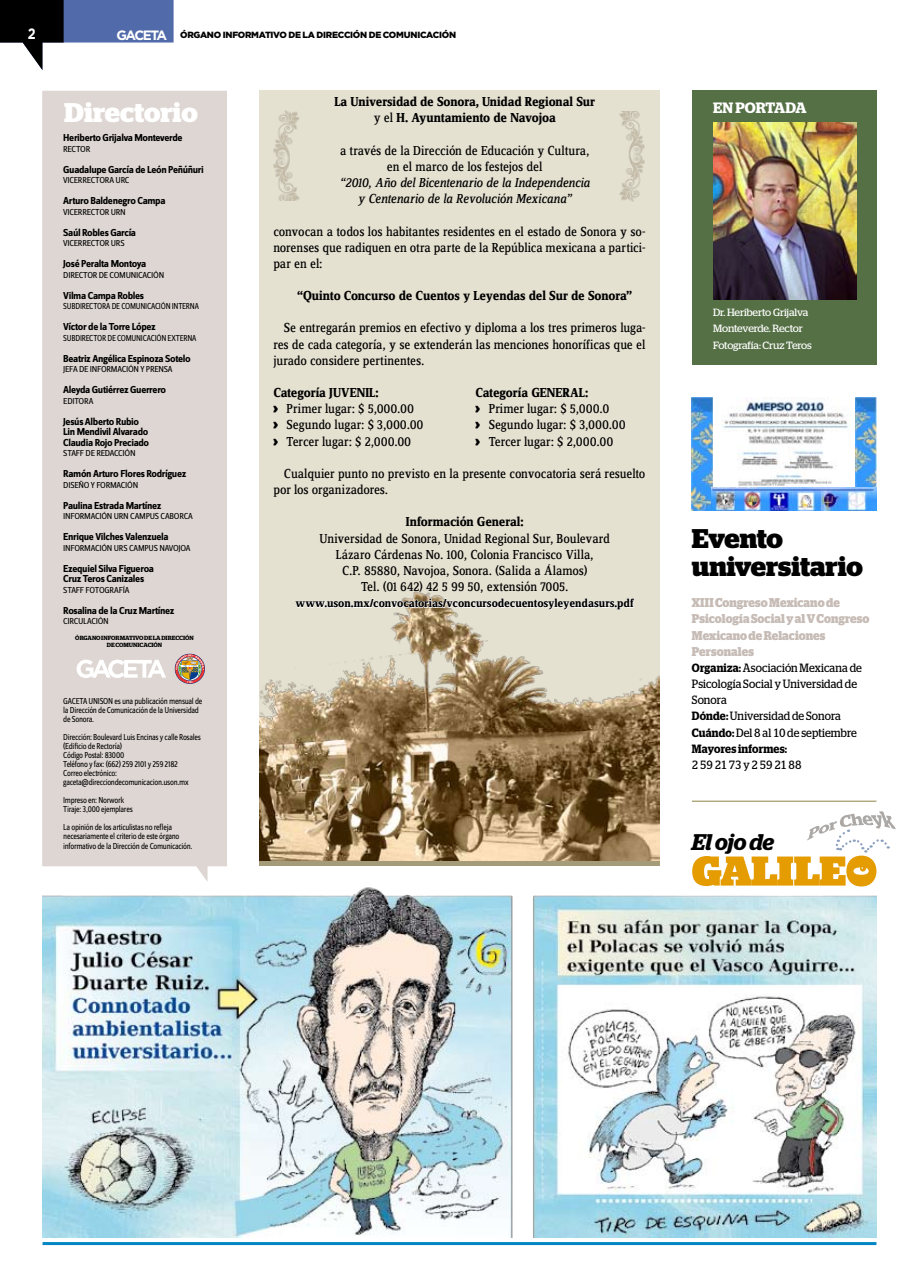
<style>
.page{position:relative;width:919px;height:1276px;background:#fff}
.page>*{position:absolute;margin:0;border:0;box-sizing:border-box;transform-origin:0 0}
.t1{font:700 27px/28.2px "Stag";letter-spacing:-.005em;color:#000}
.t2{font:700 27px "Stag";color:#fff}
.t3{font:italic 600 22.65px "Stag";letter-spacing:-.015em;color:#000}
.t4{font:600 15px "Stag";letter-spacing:-.015em;color:#fff}
.t5{font:700 15px "Gotham";color:#fff;scale:.85 1}
.t6{font:13.5px/16.2px "Zine Serif Dis";letter-spacing:-.01em;color:#000}
.t7{font:700 13.5px/16.2px "Zine Serif Dis";letter-spacing:-.015em;color:#000;text-align:center}
.t8{font:italic 13.5px/16.2px "Zine Serif Dis";letter-spacing:-.015em;color:#000;text-align:center}
.t9{font:700 12.75px/16.2px "Stag";letter-spacing:.005em;color:#c6bbb5;scale:.9 1}
.t10{font:12px/16.2px "Stag";letter-spacing:.005em;color:#000;scale:.9 1}
.t11{font:700 12px "Zine Serif Dis";letter-spacing:-.01em;color:#000}
.t12{font:12px "Stag";letter-spacing:-.025em;color:#000;scale:.9 1}
.t13{font:700 10.5px/10.5px "Zine Sans Dis";letter-spacing:-.035em;color:#000}
.t14{font:10.5px/16.2px "Stag";letter-spacing:-.015em;color:#fff}
.t15{font:9px/9px "Zine Sans Dis";letter-spacing:-.035em;color:#000;scale:.9 1}
.t16{font:9px "Zine Sans Dis";letter-spacing:-.035em;color:#000}
.t17{font:900 9px "Gotham";letter-spacing:-.03em;color:#000}
.t18{font:600 6px/7.2px "Stag";color:#000;text-align:center}
.s1{font-weight:700;font-size:13.5px;color:#fff}
.s2{font-weight:400}
.s3{font-weight:700}
.s4{font-family:"Stag";font-weight:900;font-size:15px}
.s5{font-weight:600}
</style>
<div class="page">
<div style="left:259px;top:90px;width:401px;height:776px;background:#e5e1d1"></div>
<img style="left:43px;top:886px;width:833px;height:351px">
<div style="left:42px;top:91px;width:185px;height:791px;background:#ddd6d2"></div>
<svg style="left:77px;top:659px;width:89px;height:19px"></svg>
<svg style="left:175px;top:653px;width:30px;height:31px"></svg>
<svg style="left:176px;top:654px;width:28px;height:29px"></svg>
<div style="left:691px;top:90px;width:185px;height:275px;background:#557045"></div>
<hr style="left:43px;top:1242px;width:833px;height:3px;background:#0086c3">
<svg style="left:692px;top:811px;width:203px;height:75px"></svg>
<img style="left:259px;top:591px;width:401px;height:270px">
<div style="left:259px;top:861px;width:401px;height:5px;background:#a49c79"></div>
<svg style="left:295px;top:598px;width:340px;height:12px"></svg>
<hr style="left:691px;top:801px;width:185px;height:1px;background:#8b8544">
<img style="left:721px;top:397px;width:128px;height:48px">
<img style="left:737px;top:450px;width:96px;height:36px">
<img style="left:691px;top:397px;width:21px;height:113px">
<img style="left:855px;top:397px;width:21px;height:91px">
<img style="left:711px;top:488px;width:165px;height:22px">
<img style="left:273px;top:110px;width:27px;height:91px">
<img style="left:619px;top:112px;width:26px;height:90px">
<img style="left:713px;top:122px;width:143px;height:178px">
<svg style="left:0;top:0;width:173px;height:70px"></svg>
<p class="t5" style="left:28px;top:25px;width:11px">2</p>
<p class="t17" style="left:117px;top:29px;width:341px"><span class="s1">GACETA</span> ÓRGANO INFORMATIVO DE LA DIRECCIÓN DE COMUNICACIÓN</p>
<h1 class="t2" style="left:64px;top:97px;width:135px">Directorio</h1>
<p class="t13" style="left:63px;top:133px;width:121px">Heriberto Grijalva Monteverde</p>
<p class="t16" style="left:63px;top:144px;width:27px">Rector</p>
<p class="t13" style="left:63px;top:165px;width:142px">Guadalupe García de León Peñúñuri</p>
<p class="t16" style="left:63px;top:176px;width:67px">Vicerrectora URC</p>
<p class="t13" style="left:63px;top:196px;width:104px">Arturo Baldenegro Campa</p>
<p class="t16" style="left:63px;top:207px;width:64px">Vicerrector URN</p>
<p class="t13" style="left:63px;top:228px;width:74px">Saúl Robles García</p>
<p class="t16" style="left:63px;top:239px;width:63px">Vicerrector URS</p>
<p class="t13" style="left:63px;top:259px;width:85px">José Peralta Montoya</p>
<p class="t16" style="left:63px;top:270px;width:101px">Director de Comun icación</p>
<p class="t13" style="left:63px;top:291px;width:82px">Vilma Campa Robles</p>
<p class="t15" style="left:63px;top:302px;width:152px">Su bdirectora de Comun icación Interna</p>
<p class="t13" style="left:63px;top:322px;width:94px">Víctor de la Torre López</p>
<p class="t15" style="left:63px;top:334px;width:149px">Su bdirector de Comun icación Externa</p>
<p class="t13" style="left:63px;top:354px;width:129px">Beatriz Angélica Espinoza Sotelo</p>
<p class="t16" style="left:63px;top:365px;width:111px">Jefa de In formación y Prensa</p>
<p class="t13" style="left:63px;top:385px;width:104px">Aleyda Gutiérrez Guerrero</p>
<p class="t16" style="left:63px;top:396px;width:32px">Ed itora</p>
<p class="t13" style="left:63px;top:417px;width:87px">Jesús Alberto Rubio<br>Lin Mendivil Alvarado<br>Claudia Rojo Preciado</p>
<p class="t16" style="left:63px;top:449px;width:72px">Staff de Redacción</p>
<p class="t13" style="left:63px;top:469px;width:125px">Ramón Arturo Flores Rodríguez</p>
<p class="t16" style="left:63px;top:480px;width:75px">Diseño y Formación</p>
<p class="t13" style="left:63px;top:501px;width:100px">Paulina Estrada Martínez</p>
<p class="t16" style="left:63px;top:512px;width:131px">In formación URN Campus caborca</p>
<p class="t13" style="left:63px;top:532px;width:107px">Enrique Vilches Valenzuela</p>
<p class="t16" style="left:63px;top:543px;width:129px">In formación URS Campus Navojoa</p>
<p class="t13" style="left:63px;top:564px;width:92px">Ezequiel Silva Figueroa<br>Cruz Teros Canizales</p>
<p class="t16" style="left:63px;top:585px;width:68px">Staff Fotografía</p>
<p class="t13" style="left:63px;top:606px;width:113px">Rosalina de la Cruz Martínez</p>
<p class="t16" style="left:63px;top:617px;width:46px">Circu lación</p>
<p class="t18" style="left:75px;top:634px;width:120px">ÓRGANO INFORMATIVO DE LA DIRECCIÓN<br>DE COMUNICACIÓN</p>
<p class="t15" style="left:63px;top:696px;width:156px;text-indent:25px">UNISON es una publicación mensual de la Dirección de Comunicación de la Universidad de Sonora.</p>
<p class="t15" style="left:63px;top:732px;width:154px">Dirección: Boulevard Luis Encinas y calle Rosales (Edificio de Rectoría)<br>Código Postal: 83000<br>Teléfono y fax: (662) 259 2101 y 259 2182<br>Correo electrónico: gaceta@direcciondecomunicacion.uson.mx</p>
<p class="t15" style="left:63px;top:795px;width:79px">I mpreso en: Norwork<br>Tiraje: 3,000 ejemplares</p>
<p class="t15" style="left:63px;top:822px;width:131px">La opinión de los articulistas no refleja necesariamente el criterio de este órgano</p>
<p class="t15" style="left:63px;top:842px;width:145px">informativo de la Dirección de Comunicación.</p>
<p class="t15" style="left:63px;top:696px;width:6px">GACETA</p>
<p class="t7" style="left:334px;top:94px;width:262px">La Universidad de Sonora, Unidad Regional Sur <span class="s2">y el</span> H. Ayuntamiento de Navojoa</p>
<p class="t6" style="left:340px;top:143px;width:251px;text-align:center">a través de la Dirección de Educación y Cultura, en el marco de los festejos del</p>
<p class="t8" style="left:339px;top:175px;width:252px">“2010, Año del Bicentenario de la Independencia y Centenario de la Revolución Mexicana”</p>
<p class="t6" style="left:273px;top:224px;width:374px;text-align:justify">convocan a todos los habitantes residentes en el estado de Sonora y so&shy;norenses que radiquen en otra parte de la República mexicana a partici&shy;par en el:</p>
<p class="t7" style="left:297px;top:288px;width:337px">“Quinto Concurso de Cuentos y Leyendas del Sur de Sonora”</p>
<p class="t4" style="left:713px;top:99px;width:95px">EN PORTADA</p>
<p class="t14" style="left:713px;top:304px;width:100px">Dr. Heriberto Grijalva<br>Monteverde. Rector<br>Fotografía: Cruz Teros</p>
<p class="t6" style="left:273px;top:321px;width:373px;text-align:justify;text-indent:11px">Se entregarán premios en efectivo y diploma a los tres primeros luga&shy;res de cada categoría, y se extenderán las menciones honoríficas que el jurado considere pertinentes.</p>
<p class="t6" style="left:273px;top:385px;width:152px"><span class="s3">Categoría JUVENIL:<br></span><span class="s4">›</span> Primer lugar: $ 5,000.00<br><span class="s4">›</span> Segundo lugar: $ 3,000.00 <span class="s4">›</span> Tercer lugar: $ 2,000.00</p>
<p class="t6" style="left:475px;top:385px;width:152px"><span class="s3">Categoría GENERAL:<br></span><span class="s4">›</span> Primer lugar: $ 5,000.0<br><span class="s4">›</span> Segundo lugar: $ 3,000.00 <span class="s4">›</span> Tercer lugar: $ 2,000.00</p>
<p class="t6" style="left:273px;top:466px;width:373px;text-indent:11px">Cualquier punto no previsto en la presente convocatoria será resuelto por los organizadores.</p>
<p class="t7" style="left:406px;top:514px;width:119px">Información General:</p>
<p class="t6" style="left:319px;top:531px;width:292px;text-align:center">Universidad de Sonora, Unidad Regional Sur, Boulevard Lázaro Cárdenas No. 100, Colonia Francisco Villa,<br>C.P. 85880, Navojoa, Sonora. (Salida a Álamos)<br>Tel. (01 642) 42 5 99 50, extensión 7005.</p>
<p class="t11" style="left:295px;top:597px;width:340px">www.uson.mx/convocatorias/vconcursodecuentosyleyendasurs.pdf</p>
<p class="t9" style="left:691px;top:594px;width:199px">XIII Congreso Mexicano de<br>Psicología Social y al V Congreso<br>Mexicano de Relaciones<br>Personales</p>
<p class="t10" style="left:691px;top:659px;width:190px"><span class="s5">ORGANIZA:</span> Asociación Mexicana de<br>Psicología Social y Universidad de<br>Sonora<br><span class="s5">DÓNDE:</span> Universidad de Sonora<br><span class="s5">CUÁNDO:</span> Del 8 al 10 de septiembre<br><span class="s5">MAYORES INFORMES:</span></p>
<p class="t12" style="left:691px;top:757px;width:123px">2 59 21 73 y 2 59 21 88</p>
<h1 class="t1" style="left:691px;top:524px;width:173px">Evento universitario</h1>
<h2 class="t3" style="left:691px;top:829px;width:84px">El ojo de</h2>
</div>
